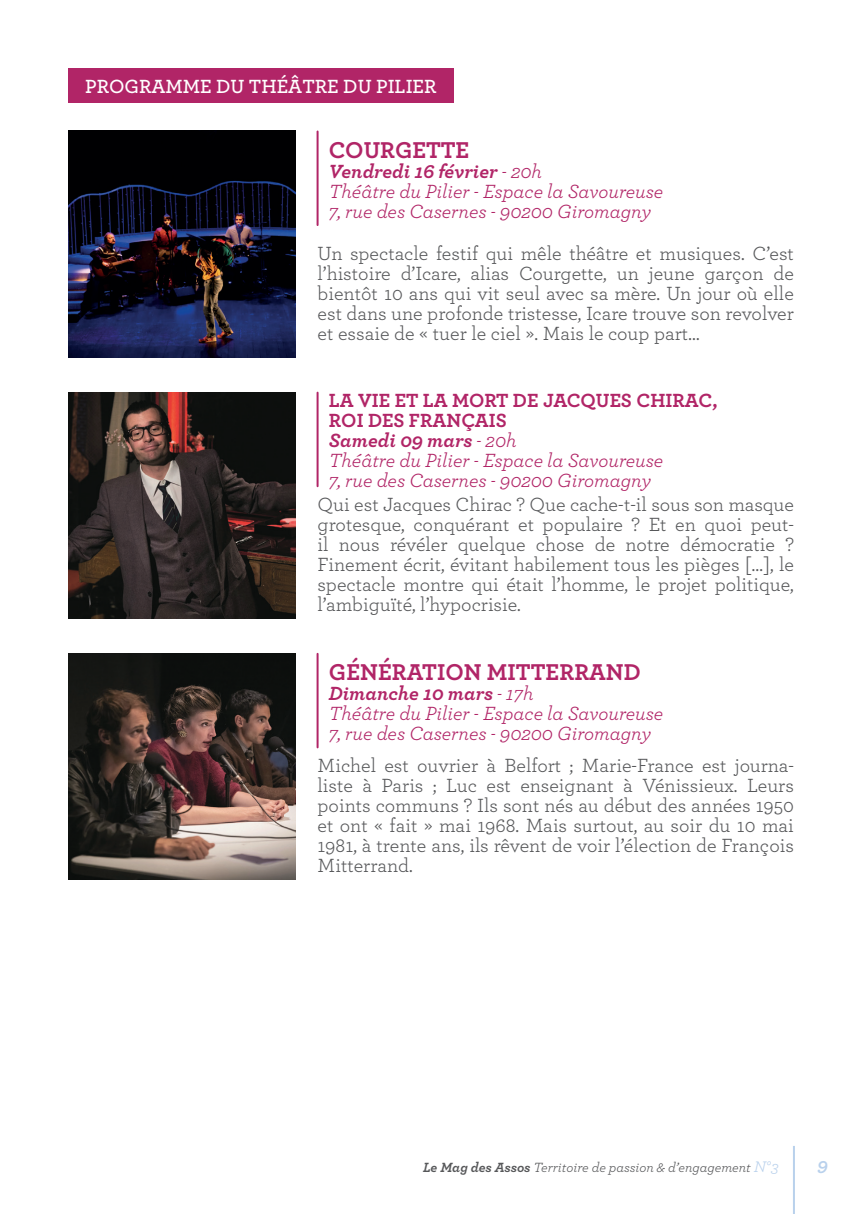
<style>
.page{position:relative;width:862px;height:1214px;background:#fff}
.page>*{position:absolute;margin:0;border:0;box-sizing:border-box;transform-origin:0 0}
.t1{font:700 24px "Archer Pro";color:#b12567}
.t2{font:20px/20px "Archer Pro";color:#57585a;text-align:justify}
.t3{font:italic 20px/20px "Archer Pro";color:#b12567}
.t4{font:600 20px "Archer Pro";color:#fff}
.t5{font:italic 700 18px "Archer Pro";color:#b9d1ec}
.t6{font:italic 14px "Archer Pro";color:#57585a}
.s1{font-weight:700}
.s2{font-weight:700;font-style:normal}
.s3{font-size:16px;color:#b9d1ec}
</style>
<div class="page">
<div style="left:68px;top:68px;width:386px;height:34px;background:#b12567"></div>
<hr style="left:316px;top:131px;width:2px;height:94px;background:#b12567">
<hr style="left:316px;top:392px;width:2px;height:94px;background:#b12567">
<hr style="left:316px;top:653px;width:2px;height:94px;background:#b12567">
<img style="left:68px;top:130px;width:227px;height:228px">
<img style="left:68px;top:392px;width:227px;height:227px">
<img style="left:68px;top:653px;width:227px;height:226px">
<hr style="left:793px;top:1145px;width:2px;height:68px;background:#b9d1ec">
<p class="t4" style="left:85px;top:71px;width:353px">PROGRAMME DU THÉÂTRE DU PILIER</p>
<p class="t1" style="left:329px;top:131px;width:142px">COURGETTE</p>
<p class="t3" style="left:329px;top:160px;width:336px"><span class="s1">Vendredi 16 février</span> - 20h<br>Théâtre du Pilier - Espace la Savoureuse<br>7, rue des Casernes - 90200 Giromagny</p>
<p class="t2" style="left:317px;top:242px;width:478px">Un spectacle festif qui mêle théâtre et musiques. C’est l’histoire d’Icare, alias Courgette, un jeune garçon de bientôt 10 ans qui vit seul avec sa mère. Un jour où elle est dans une profonde tristesse, Icare trouve son revolver et essaie de « tuer le ciel ». Mais le coup part…</p>
<p class="t3" style="left:329px;top:389px;width:390px"><span class="s2">LA VIE ET LA MORT DE JACQUES CHIRAC,<br>ROI DES FRANÇAIS<br></span><span class="s1">Samedi 09 mars</span> - 20h<br>Théâtre du Pilier - Espace la Savoureuse<br>7, rue des Casernes - 90200 Giromagny</p>
<p class="t2" style="left:317px;top:493px;width:478px">Qui est Jacques Chirac ? Que cache-t-il sous son masque grotesque, conquérant et populaire ? Et en quoi peut&shy;il nous révéler quelque chose de notre démocratie ?<br>Finement écrit, évitant habilement tous les pièges […], le spectacle montre qui était l’homme, le projet politique, l’ambiguïté, l’hypocrisie.</p>
<p class="t1" style="left:329px;top:653px;width:313px">GÉNÉRATION MITTERRAND</p>
<p class="t3" style="left:329px;top:682px;width:336px"><span class="s1">Dimanche 10 mars</span> - 17h<br>Théâtre du Pilier - Espace la Savoureuse<br>7, rue des Casernes - 90200 Giromagny</p>
<p class="t2" style="left:317px;top:754px;width:478px">Michel est ouvrier à Belfort ; Marie-France est journa&shy;liste à Paris ; Luc est enseignant à Vénissieux. Leurs points communs ? Ils sont nés au début des années 1950 et ont « fait » mai 1968. Mais surtout, au soir du 10 mai 1981, à trente ans, ils rêvent de voir l’élection de François Mitterrand.</p>
<p class="t6" style="left:423px;top:1157px;width:357px"><span class="s1">Le Mag des Assos</span> Territoire de passion &amp; d’engagement <span class="s3">N°3</span></p>
<p class="t5" style="left:817px;top:1152px;width:12px">9</p>
</div>
